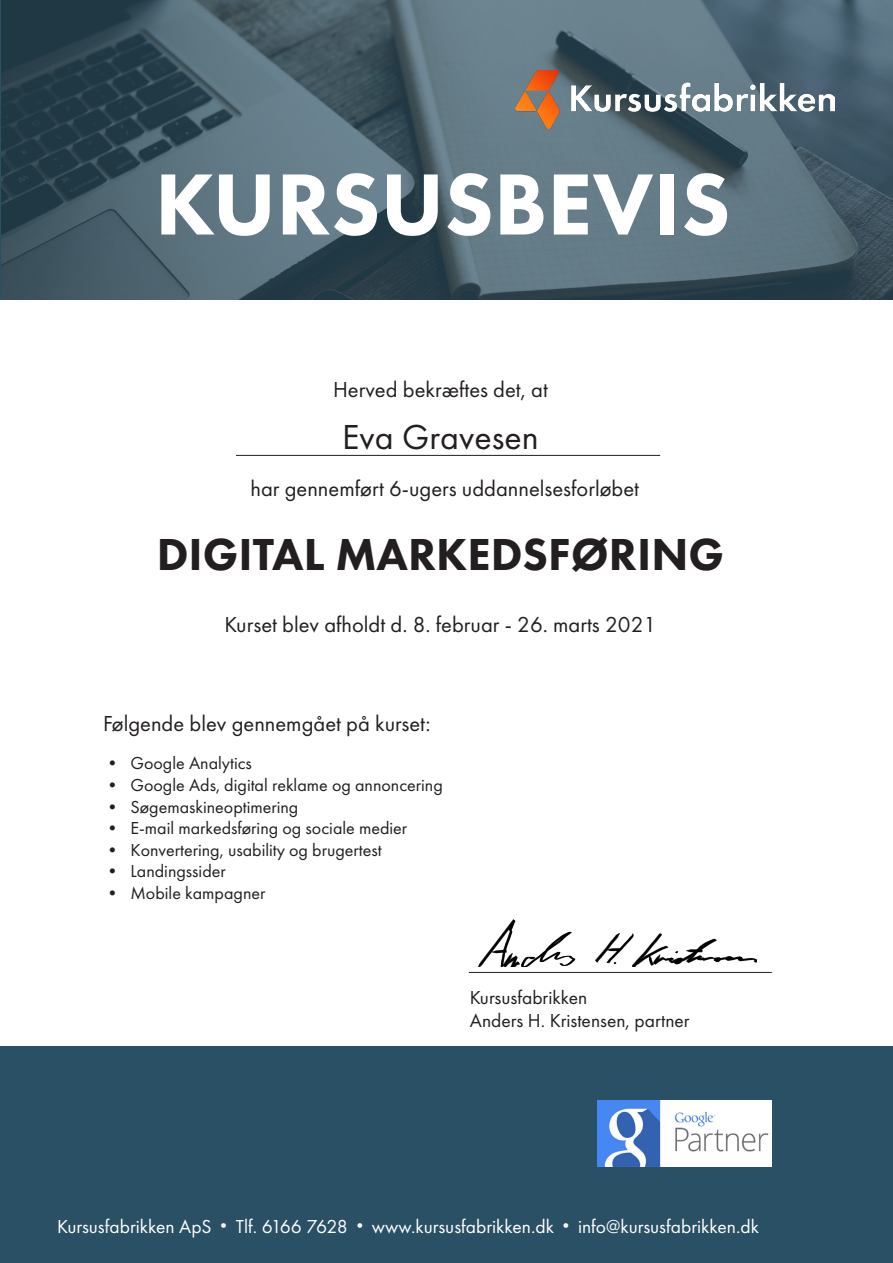
<style>
.page{position:relative;width:893px;height:1263px;background:#fff}
.page>*{position:absolute;margin:0;border:0;box-sizing:border-box;transform-origin:0 0}
.t1{font:800 90px "Futura PT";color:#fff}
.t2{font:800 46.5px "Futura PT";color:#231f20}
.t3{font:36px "Futura PT";color:#231f20}
.t4{font:22.5px "Futura PT";color:#231f20}
.t5{font:19.5px "Futura PT";color:#fff}
.t6{font:19.5px "Futura PT";color:#231f20}
.t7{font:18px "Futura PT";color:#231f20}
</style>
<div class="page">
<img style="left:1px;top:0;width:892px;height:300px">
<div style="left:0;top:1047px;width:893px;height:216px;background:#295065"></div>
<hr style="left:236px;top:455px;width:424px;height:1px;background:#231f20">
<hr style="left:469px;top:972px;width:303px;height:1px;background:#231f20">
<img style="left:478px;top:919px;width:279px;height:48px">
<img style="left:597px;top:1100px;width:175px;height:66px">
<img style="left:516px;top:70px;width:318px;height:59px">
<p class="t1" style="left:155px;top:148px;width:577px">KURSUSBEVIS</p>
<p class="t4" style="left:333px;top:376px;width:216px">Herved bekræftes det, at</p>
<p class="t3" style="left:342px;top:416px;width:198px">Eva Gravesen</p>
<p class="t4" style="left:250px;top:475px;width:390px">har gennemført 6-ugers uddannelsesforløbet</p>
<p class="t2" style="left:157px;top:525px;width:569px">DIGITAL MARKEDSFØRING</p>
<p class="t4" style="left:225px;top:611px;width:433px">Kurset blev afholdt d. 8. februar - 26. marts 2021</p>
<p class="t4" style="left:103px;top:710px;width:329px">Følgende blev gennemgået på kurset:</p>
<p class="t7" style="left:103px;top:753px;width:150px">• Google Analytics</p>
<p class="t7" style="left:103px;top:774px;width:341px">• Google Ads, digital reklame og annoncering</p>
<p class="t7" style="left:103px;top:796px;width:196px">• Søgemaskineoptimering</p>
<p class="t7" style="left:103px;top:817px;width:305px">• E-mail markedsføring og sociale medier</p>
<p class="t7" style="left:103px;top:839px;width:280px">• Konvertering, usability og brugertest</p>
<p class="t7" style="left:103px;top:861px;width:124px">• Landingssider</p>
<p class="t7" style="left:103px;top:882px;width:164px">• Mobile kampagner</p>
<p class="t6" style="left:470px;top:986px;width:119px">Kursusfabrikken</p>
<p class="t6" style="left:470px;top:1009px;width:221px">Anders H. Kristensen, partner</p>
<p class="t5" style="left:57px;top:1215px;width:703px">Kursusfabrikken ApS Tlf. 6166 7628 www.kursusfabrikken.dk info@kursusfabrikken.dk</p>
</div>
